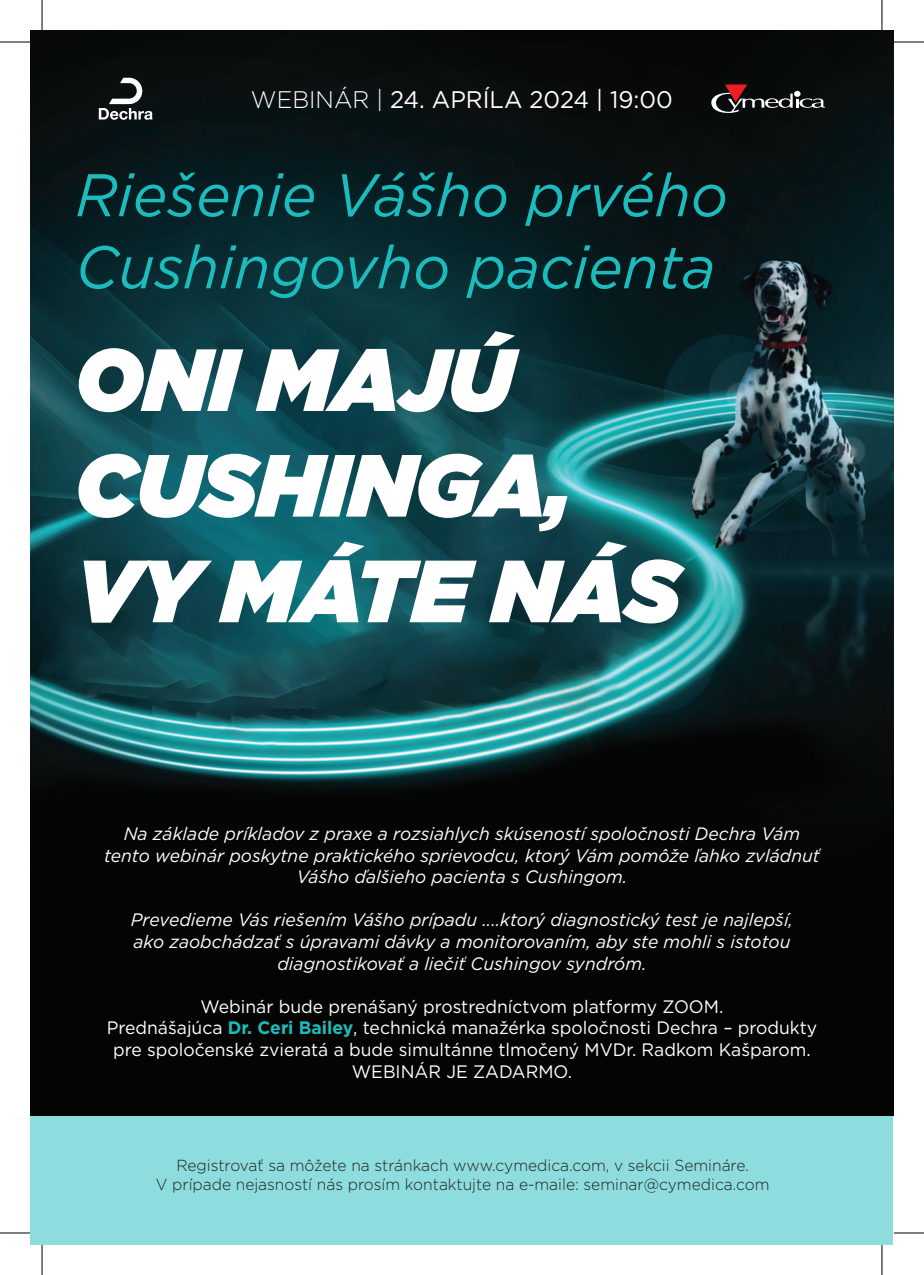
<style>
.page{position:relative;width:924px;height:1275px;background:#fff}
.page>*{position:absolute;margin:0;border:0;box-sizing:border-box;transform-origin:0 0}
.t1{font:italic 900 88px/105.6px "Gotham";color:#fff}
.t2{font:italic 60px/72px "Gotham";color:#1cbcbe}
.t3{font:24px "Gotham";color:#fff}
.t4{font:italic 18px/21.6px "Gotham";color:#fff;text-align:center}
.t5{font:18px/21.6px "Gotham";color:#fff;text-align:center}
.t6{font:300 16px/19.2px "Gotham";color:#231f20;text-align:center}
.s1{font-weight:300}
.s2{font-weight:700;color:#1cbcbe}
</style>
<div class="page">
<div style="left:31px;top:1113px;width:861px;height:131px;background:#8dddde"></div>
<img style="left:31px;top:31px;width:861px;height:1084px">
<svg style="left:708px;top:84px;width:116px;height:29px;background:#3b3132"></svg>
<svg style="left:99px;top:77px;width:53px;height:43px"></svg>
<hr style="left:0;top:42px;width:30px;height:1px;background:#000">
<hr style="left:893px;top:42px;width:30px;height:1px;background:#000">
<hr style="left:0;top:1232px;width:30px;height:1px;background:#000">
<hr style="left:893px;top:1232px;width:30px;height:1px;background:#000">
<hr style="left:42px;top:0;width:1px;height:30px;background:#000">
<hr style="left:42px;top:1245px;width:1px;height:30px;background:#000">
<hr style="left:881px;top:0;width:1px;height:30px;background:#000">
<hr style="left:881px;top:1245px;width:1px;height:30px;background:#000">
<h3 class="t3" style="left:251px;top:84px;width:423px"><span class="s1">WEBINÁR |</span> 24. APRÍLA 2024 | 19:00</h3>
<h2 class="t2" style="left:75px;top:158px;width:653px">Riešenie Vášho prvého<br>Cushingovho pacienta</h2>
<h1 class="t1" style="left:75px;top:325px;width:606px">ONI MAJÚ<br>CUSHINGA,<br>VY MÁTE NÁS</h1>
<p class="t4" style="left:104px;top:822px;width:717px">Na základe príkladov z praxe a rozsiahlych skúseností spoločnosti Dechra Vám tento webinár poskytne praktického sprievodcu, ktorý Vám pomôže ľahko zvládnuť<br>Vášho ďalšieho pacienta s Cushingom.</p>
<p class="t4" style="left:131px;top:908px;width:663px">Prevedieme Vás riešením Vášho prípadu ....ktorý diagnostický test je najlepší, ako zaobchádzať s úpravami dávky a monitorovaním, aby ste mohli s istotou diagnostikovať a liečiť Cushingov syndróm.</p>
<p class="t5" style="left:107px;top:995px;width:711px">Webinár bude prenášaný prostredníctvom platformy ZOOM.<br>Prednášajúca <span class="s2">Dr. Ceri Bailey</span>, technická manažérka spoločnosti Dechra – produkty pre spoločenské zvieratá a bude simultánne tlmočený MVDr. Radkom Kašparom.<br>WEBINÁR JE ZADARMO.</p>
<p class="t6" style="left:156px;top:1155px;width:615px">Registrovať sa môžete na stránkach www.cymedica.com, v sekcii Semináre.<br>V prípade nejasností nás prosím kontaktujte na e-maile: seminar@cymedica.com</p>
</div>
